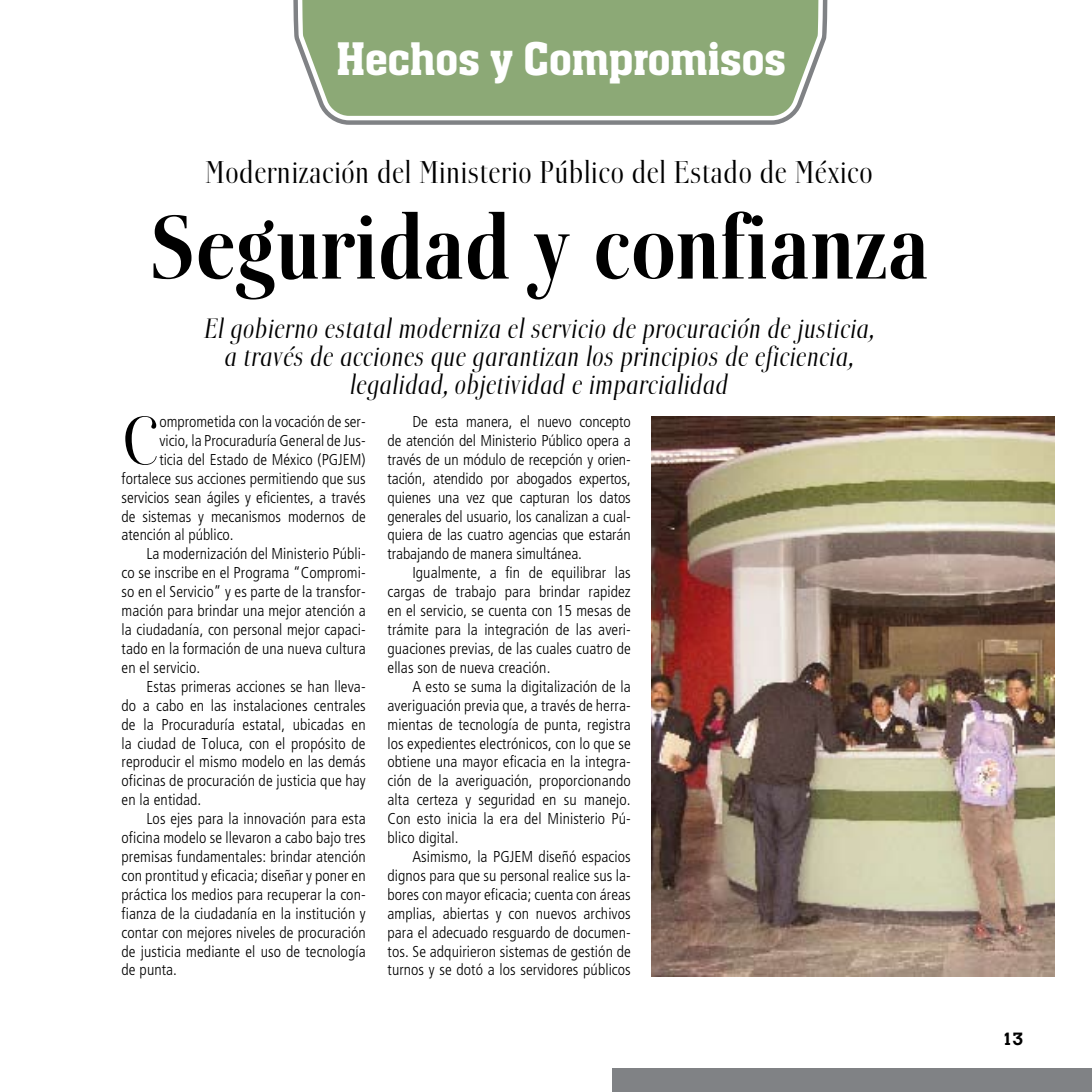
<style>
.page{position:relative;width:1092px;height:1092px;background:#fff}
.page>*{position:absolute;margin:0;border:0;box-sizing:border-box;transform-origin:0 0}
.t1{font:600 91px "Boberia LL";color:#000}
.t2{font:300 70.17px "Boberia LL";color:#000}
.t3{font:49px "Aachen Medium Plain";color:#fff}
.t4{font:300 31.5px "Boberia LL";color:#000}
.t5{font:italic 300 28px/28px "Boberia LL";color:#000;text-align:center}
.t6{font:700 17.5px "Calvert";color:#000}
.t7{font:300 condensed 15.75px/18.9px "Frutiger LT";letter-spacing:.005em;color:#000;text-align:justify}
</style>
<div class="page">
<div style="left:612px;top:1068px;width:479px;height:23px;background:#808285"></div>
<svg style="left:293px;top:0;width:534px;height:125px"></svg>
<svg style="left:297px;top:0;width:526px;height:120px"></svg>
<div style="left:302px;top:0;width:516px;height:116px;background:#8ca976"></div>
<img style="left:651px;top:417px;width:403px;height:559px">
<h3 class="t3" style="left:336px;top:32px;width:451px">Hechos y Compromisos</h3>
<h3 class="t4" style="left:205px;top:155px;width:669px">Modernización del Ministerio Público del Estado de México</h3>
<h1 class="t1" style="left:149px;top:198px;width:781px">Seguridad y confianza</h1>
<h3 class="t5" style="left:204px;top:314px;width:672px">El gobierno estatal moderniza el servicio de procuración de justicia, a través de acciones que garantizan los principios de eficiencia, legalidad, objetividad e imparcialidad</h3>
<p class="t7" style="left:387px;top:412px;width:245px;text-indent:25px">De esta manera, el nuevo concepto de atención del Ministerio Público opera a través de un módulo de recepción y orien&shy;tación, atendido por abogados expertos, quienes una vez que capturan los datos generales del usuario, los canalizan a cual&shy;quiera de las cuatro agencias que estarán trabajando de manera simultánea.</p>
<p class="t7" style="left:387px;top:563px;width:245px;text-indent:25px">Igualmente, a fin de equilibrar las cargas de trabajo para brindar rapidez en el servicio, se cuenta con 15 mesas de trámite para la integración de las averi&shy;guaciones previas, de las cuales cuatro de ellas son de nueva creación.</p>
<p class="t7" style="left:387px;top:677px;width:245px;text-indent:25px">A esto se suma la digitalización de la averiguación previa que, a través de herra&shy;mientas de tecnología de punta, registra los expedientes electrónicos, con lo que se obtiene una mayor eficacia en la integra&shy;ción de la averiguación, proporcionando alta certeza y seguridad en su manejo.<br>Con esto inicia la era del Ministerio Pú&shy;blico digital.</p>
<p class="t7" style="left:387px;top:847px;width:245px;text-indent:25px">Asimismo, la PGJEM diseñó espacios dignos para que su personal realice sus la&shy;bores con mayor eficacia; cuenta con áreas amplias, abiertas y con nuevos archivos para el adecuado resguardo de documen&shy;tos. Se adquirieron sistemas de gestión de turnos y se dotó a los servidores públicos</p>
<h2 class="t2" style="left:122px;top:402px;width:39px">C</h2>
<p class="t7" style="left:159px;top:412px;width:208px">omprometida con la vocación de ser-</p>
<p class="t7" style="left:159px;top:431px;width:208px">vicio, la Procuraduría General de Jus-</p>
<p class="t7" style="left:159px;top:450px;width:208px">ticia del Estado de México (PGJEM)</p>
<p class="t7" style="left:122px;top:469px;width:245px">fortalece sus acciones permitiendo que sus</p>
<p class="t7" style="left:122px;top:488px;width:245px">servicios sean ágiles y eficientes, a través</p>
<p class="t7" style="left:122px;top:507px;width:245px">de sistemas y mecanismos modernos de</p>
<p class="t7" style="left:122px;top:525px;width:113px">atención al público.</p>
<p class="t7" style="left:146px;top:544px;width:221px">La modernización del Ministerio Públi-</p>
<p class="t7" style="left:122px;top:563px;width:245px">co se inscribe en el Programa “Compromi-</p>
<p class="t7" style="left:122px;top:582px;width:245px">so en el Servicio” y es parte de la transfor-</p>
<p class="t7" style="left:122px;top:601px;width:245px">mación para brindar una mejor atención a</p>
<p class="t7" style="left:122px;top:620px;width:245px">la ciudadanía, con personal mejor capaci-</p>
<p class="t7" style="left:122px;top:639px;width:245px">tado en la formación de una nueva cultura</p>
<p class="t7" style="left:122px;top:658px;width:80px">en el servicio.</p>
<p class="t7" style="left:146px;top:677px;width:221px">Estas primeras acciones se han lleva-</p>
<p class="t7" style="left:122px;top:696px;width:245px">do a cabo en las instalaciones centrales</p>
<p class="t7" style="left:122px;top:714px;width:245px">de la Procuraduría estatal, ubicadas en</p>
<p class="t7" style="left:122px;top:733px;width:245px">la ciudad de Toluca, con el propósito de</p>
<p class="t7" style="left:122px;top:752px;width:245px">reproducir el mismo modelo en las demás</p>
<p class="t7" style="left:122px;top:771px;width:245px">oficinas de procuración de justicia que hay</p>
<p class="t7" style="left:122px;top:790px;width:81px">en la entidad.</p>
<p class="t7" style="left:146px;top:809px;width:221px">Los ejes para la innovación para esta</p>
<p class="t7" style="left:122px;top:828px;width:245px">oficina modelo se llevaron a cabo bajo tres</p>
<p class="t7" style="left:122px;top:847px;width:245px">premisas fundamentales: brindar atención</p>
<p class="t7" style="left:122px;top:866px;width:245px">con prontitud y eficacia; diseñar y poner en</p>
<p class="t7" style="left:122px;top:885px;width:245px">práctica los medios para recuperar la con-</p>
<p class="t7" style="left:122px;top:903px;width:245px">fianza de la ciudadanía en la institución y</p>
<p class="t7" style="left:122px;top:922px;width:245px">contar con mejores niveles de procuración</p>
<p class="t7" style="left:122px;top:941px;width:245px">de justicia mediante el uso de tecnología</p>
<p class="t7" style="left:122px;top:960px;width:57px">de punta.</p>
<p class="t6" style="left:1001px;top:1028px;width:23px">13</p>
</div>
